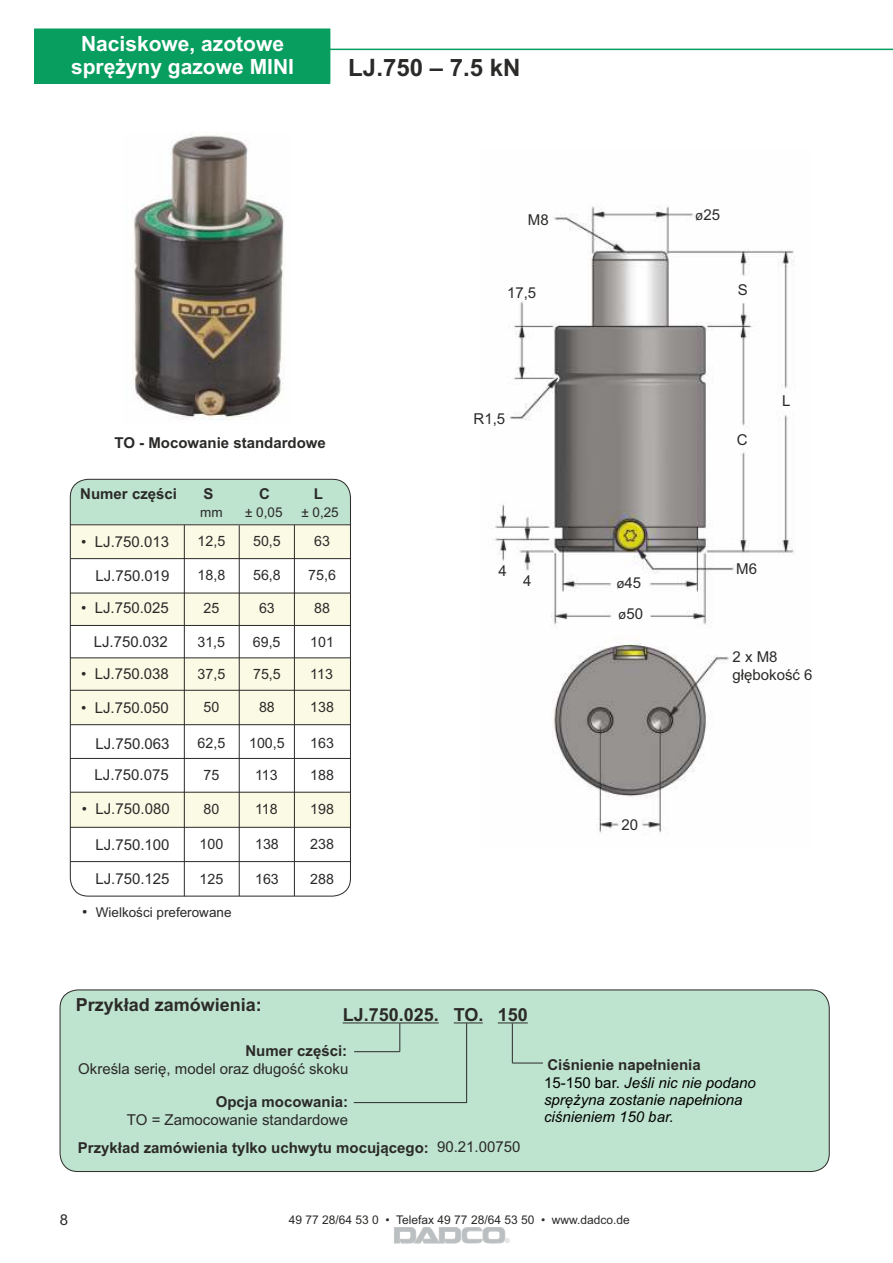
<style>
.page{position:relative;width:893px;height:1263px;background:#fff}
.page>*{position:absolute;margin:0;border:0;box-sizing:border-box;transform-origin:0 0}
.t1{font:700 24px "Arial";color:#2b2a29}
.t2{font:700 21px/23.4px "Arial";color:#fff;text-align:center}
.t3{font:700 18px "Arial";color:#2b2a29}
.t4{font:15px/31.2px "Arial";color:#2b2a29}
.t5{font:700 15px "Arial";color:#2b2a29}
.t6{font:italic 15px/17.1px "Arial";color:#000}
.t7{font:14.25px "Arial";color:#2b2a29}
.t8{font:13.5px "Arial";color:#2b2a29}
.t9{font:12px "Arial";color:#2b2a29}
.t10{font:6.45px "Arial";color:#babfc2}
.s1{font-size:15px}
.s2{font-size:13.5px}
.s3{font-style:normal;color:#2b2a29}
.s4{font-style:normal}
</style>
<div class="page">
<div style="left:35px;top:29px;width:295px;height:54px;background:#089e5f"></div>
<svg style="left:394px;top:1227px;width:111px;height:16px"></svg>
<hr style="left:320px;top:49px;width:573px;height:1px;background:#089e5f">
<img style="left:494px;top:206px;width:301px;height:627px">
<div style="left:713px;top:405px;width:9px;height:18px;background:#fefefe"></div>
<div style="left:754px;top:360px;width:11px;height:18px;background:#fefefe"></div>
<img style="left:132px;top:134px;width:153px;height:287px">
<svg style="left:70px;top:479px;width:281px;height:417px"></svg>
<div style="left:60px;top:989px;width:770px;height:183px;background:#bee3cf"></div>
<hr style="left:343px;top:1022px;width:96px;height:1px;background:#2b2a29">
<svg style="left:454px;top:1022px;width:29px;height:1px"></svg>
<hr style="left:498px;top:1022px;width:30px;height:1px;background:#2b2a29">
<svg style="left:400px;top:1023px;width:1px;height:29px"></svg>
<hr style="left:354px;top:1051px;width:46px;height:1px;background:#2b2a29">
<hr style="left:512px;top:1023px;width:1px;height:40px;background:#2b2a29">
<hr style="left:512px;top:1063px;width:31px;height:1px;background:#2b2a29">
<hr style="left:466px;top:1023px;width:1px;height:80px;background:#2b2a29">
<hr style="left:354px;top:1102px;width:113px;height:1px;background:#2b2a29">
<h2 class="t2" style="left:71px;top:33px;width:224px">Naciskowe, azotowe sprężyny gazowe MINI</h2>
<h1 class="t1" style="left:348px;top:59px;width:174px">LJ.750 – 7.5 kN</h1>
<p class="t5" style="left:115px;top:437px;width:213px">TO - Mocowanie standardowe</p>
<p class="t5" style="left:80px;top:488px;width:98px">Numer części</p>
<p class="t5" style="left:203px;top:488px;width:12px">S</p>
<p class="t5" style="left:259px;top:488px;width:12px">C</p>
<p class="t5" style="left:314px;top:488px;width:11px">L</p>
<p class="t8" style="left:200px;top:507px;width:24px">mm</p>
<p class="t8" style="left:245px;top:507px;width:39px">± 0,05</p>
<p class="t8" style="left:301px;top:507px;width:39px">± 0,25</p>
<p class="t4" style="left:81px;top:527px;width:89px">• LJ.750.013</p>
<p class="t7" style="left:198px;top:536px;width:29px">12,5</p>
<p class="t7" style="left:198px;top:570px;width:29px">18,8</p>
<p class="t7" style="left:204px;top:602px;width:17px">25</p>
<p class="t7" style="left:197px;top:636px;width:29px">31,5</p>
<p class="t7" style="left:198px;top:668px;width:29px">37,5</p>
<p class="t4" style="left:95px;top:561px;width:76px">LJ.750.019</p>
<p class="t4" style="left:81px;top:594px;width:89px">• LJ.750.025</p>
<p class="t4" style="left:94px;top:627px;width:76px">LJ.750.032</p>
<p class="t4" style="left:81px;top:659px;width:89px">• LJ.750.038</p>
<p class="t4" style="left:81px;top:693px;width:89px">• LJ.750.050</p>
<p class="t7" style="left:204px;top:702px;width:17px">50</p>
<p class="t4" style="left:95px;top:729px;width:76px">LJ.750.063</p>
<p class="t7" style="left:198px;top:738px;width:29px">62,5</p>
<p class="t4" style="left:95px;top:761px;width:76px">LJ.750.075</p>
<p class="t7" style="left:204px;top:769px;width:17px">75</p>
<p class="t4" style="left:82px;top:795px;width:89px">• LJ.750.080</p>
<p class="t7" style="left:204px;top:803px;width:17px">80</p>
<p class="t4" style="left:95px;top:830px;width:76px">LJ.750.100</p>
<p class="t7" style="left:200px;top:839px;width:25px">100</p>
<p class="t7" style="left:253px;top:536px;width:29px">50,5</p>
<p class="t7" style="left:253px;top:570px;width:29px">56,8</p>
<p class="t7" style="left:259px;top:602px;width:17px">63</p>
<p class="t7" style="left:253px;top:636px;width:29px">69,5</p>
<p class="t7" style="left:253px;top:668px;width:29px">75,5</p>
<p class="t7" style="left:259px;top:702px;width:17px">88</p>
<p class="t7" style="left:249px;top:738px;width:37px">100,5</p>
<p class="t7" style="left:255px;top:769px;width:24px">113</p>
<p class="t7" style="left:255px;top:803px;width:24px">118</p>
<p class="t7" style="left:255px;top:839px;width:25px">138</p>
<p class="t7" style="left:310px;top:839px;width:25px">238</p>
<p class="t7" style="left:314px;top:536px;width:17px">63</p>
<p class="t7" style="left:308px;top:570px;width:29px">75,6</p>
<p class="t7" style="left:314px;top:602px;width:17px">88</p>
<p class="t7" style="left:310px;top:636px;width:25px">101</p>
<p class="t7" style="left:310px;top:668px;width:24px">113</p>
<p class="t7" style="left:310px;top:702px;width:25px">138</p>
<p class="t7" style="left:310px;top:738px;width:25px">163</p>
<p class="t7" style="left:310px;top:769px;width:25px">188</p>
<p class="t7" style="left:310px;top:803px;width:25px">198</p>
<p class="t4" style="left:95px;top:865px;width:76px">LJ.750.125</p>
<p class="t7" style="left:200px;top:873px;width:25px">125</p>
<p class="t7" style="left:255px;top:873px;width:25px">163</p>
<p class="t7" style="left:310px;top:873px;width:25px">288</p>
<p class="t8" style="left:82px;top:908px;width:151px"><span class="s1">•</span> Wielkości preferowane</p>
<p class="t4" style="left:528px;top:206px;width:22px">M8</p>
<p class="t4" style="left:507px;top:278px;width:31px">17,5</p>
<p class="t4" style="left:474px;top:405px;width:33px">R1,5</p>
<p class="t4" style="left:499px;top:556px;width:10px">4</p>
<p class="t4" style="left:523px;top:566px;width:10px">4</p>
<p class="t3" style="left:76px;top:998px;width:188px">Przykład zamówienia:</p>
<p class="t3" style="left:343px;top:1008px;width:187px">LJ.750.025. TO. 150</p>
<p class="t4" style="left:616px;top:569px;width:28px"><span class="s2">ø</span>45 <span class="s2">ø</span>50</p>
<p class="t4" style="left:695px;top:201px;width:26px"><span class="s2">ø</span>25</p>
<p class="t4" style="left:738px;top:276px;width:12px">S</p>
<p class="t4" style="left:737px;top:426px;width:12px">C</p>
<p class="t4" style="left:782px;top:387px;width:10px">L</p>
<p class="t4" style="left:736px;top:555px;width:22px">M6</p>
<p class="t4" style="left:733px;top:649px;width:82px;line-height:18px">2 x M8 głębokość 6</p>
<p class="t4" style="left:622px;top:810px;width:18px">20</p>
<p class="t5" style="left:245px;top:1045px;width:103px">Numer części:</p>
<p class="t4" style="left:78px;top:1054px;width:272px">Określa serię, model oraz długość skoku</p>
<p class="t5" style="left:216px;top:1096px;width:134px">Opcja mocowania:</p>
<p class="t4" style="left:127px;top:1105px;width:223px">TO = Zamocowanie standardowe</p>
<p class="t5" style="left:78px;top:1142px;width:352px">Przykład zamówienia tylko uchwytu mocującego:</p>
<p class="t4" style="left:437px;top:1132px;width:85px">90.21.00750</p>
<p class="t5" style="left:547px;top:1059px;width:155px">Ciśnienie napełnienia</p>
<p class="t6" style="left:544px;top:1058px;width:213px;text-indent:86px"><span class="s3">:<br></span><span class="s4">15-150 bar.</span> Jeśli nic nie podano sprężyna zostanie napełniona ciśnieniem 150 bar.</p>
<p class="t4" style="left:60px;top:1206px;width:10px">8</p>
<p class="t9" style="left:289px;top:1215px;width:343px">49 77 28/64 53 0 • Telefax 49 77 28/64 53 50 • www.dadco.de</p>
<p class="t10" style="left:505px;top:1238px;width:6px">®</p>
</div>
